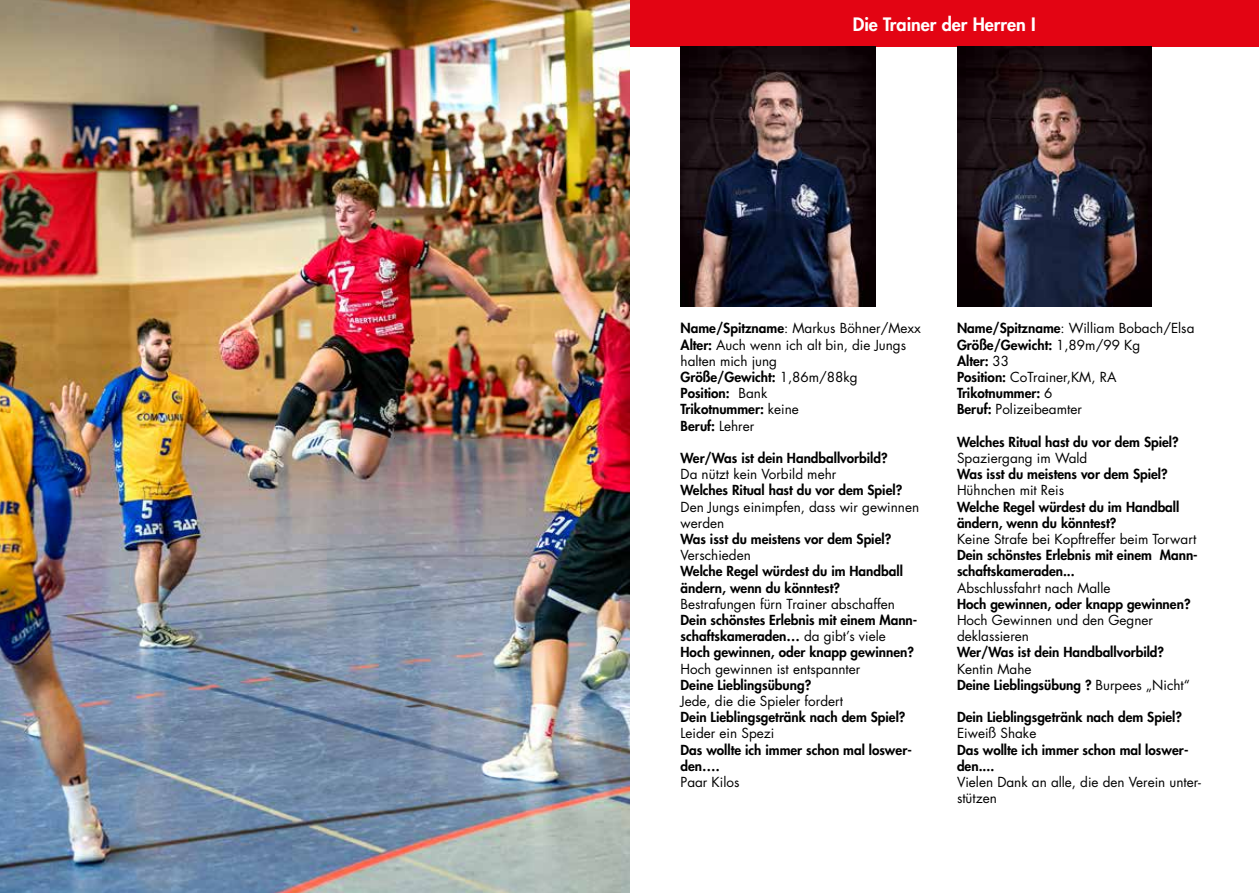
<style>
.page{position:relative;width:1259px;height:893px;background:#fff}
.page>*{position:absolute;margin:0;border:0;box-sizing:border-box;transform-origin:0 0}
.t1{font:800 18px "Futura Std";color:#fff}
.t2{font:800 13.5px/16.2px "Futura Std";color:#000}
.t3{font:13.5px/16.2px "Futura Std";color:#000}
.s1{font-weight:800}
.s2{font-weight:400}
</style>
<div class="page">
<div style="left:629px;top:0;width:630px;height:47px;background:#e30413"></div>
<img style="left:957px;top:47px;width:194px;height:259px">
<img style="left:680px;top:47px;width:195px;height:259px">
<img style="left:0;top:0;width:629px;height:893px">
<h1 class="t1" style="left:853px;top:13px;width:184px">Die Trainer der Herren I</h1>
<p class="t3" style="left:680px;top:320px;width:242px"><span class="s1">Name/Spitzname</span>: Markus Böhner/Mexx<br><span class="s1">Alter:</span> Auch wenn ich alt bin, die Jungs halten mich jung<br><span class="s1">Größe/Gewicht:</span> 1,86m/88kg<br><span class="s1">Position:</span> Bank<br><span class="s1">Trikotnummer:</span> keine<br><span class="s1">Beruf:</span> Lehrer</p>
<p class="t2" style="left:680px;top:450px;width:209px">Wer/Was ist dein Handballvorbild?</p>
<p class="t3" style="left:680px;top:466px;width:157px">Da nützt kein Vorbild mehr</p>
<p class="t2" style="left:680px;top:482px;width:223px">Welches Ritual hast du vor dem Spiel?</p>
<p class="t3" style="left:680px;top:499px;width:240px">Den Jungs einimpfen, dass wir gewinnen werden</p>
<p class="t2" style="left:680px;top:531px;width:212px">Was isst du meistens vor dem Spiel?</p>
<p class="t3" style="left:680px;top:547px;width:72px">Verschieden</p>
<p class="t2" style="left:680px;top:563px;width:224px">Welche Regel würdest du im Handball ändern, wenn du könntest?</p>
<p class="t3" style="left:680px;top:596px;width:216px">Bestrafungen fürn Trainer abschaffen</p>
<p class="t2" style="left:680px;top:612px;width:238px">Dein schönstes Erlebnis mit einem Mann&shy;schaftskameraden… <span class="s2">da gibt’s viele<br></span>Hoch gewinnen, oder knapp gewinnen?</p>
<p class="t3" style="left:680px;top:661px;width:181px">Hoch gewinnen ist entspannter</p>
<p class="t2" style="left:680px;top:677px;width:132px">Deine Lieblingsübung?</p>
<p class="t3" style="left:680px;top:693px;width:164px">Jede, die die Spieler fordert</p>
<p class="t2" style="left:680px;top:709px;width:226px">Dein Lieblingsgetränk nach dem Spiel?</p>
<p class="t3" style="left:680px;top:725px;width:95px">Leider ein Spezi</p>
<p class="t2" style="left:680px;top:741px;width:233px">Das wollte ich immer schon mal loswer&shy;den….</p>
<p class="t3" style="left:680px;top:774px;width:60px">Paar Kilos</p>
<p class="t2" style="left:957px;top:320px;width:239px">Name/Spitzname<span class="s2">: William Bobach/Elsa<br></span>Größe/Gewicht: <span class="s2">1,89m/99 Kg<br></span>Alter: <span class="s2">33<br></span>Position: <span class="s2">CoTrainer,KM, RA<br></span>Trikotnummer: <span class="s2">6<br></span>Beruf: <span class="s2">Polizeibeamter</span></p>
<p class="t2" style="left:957px;top:434px;width:223px">Welches Ritual hast du vor dem Spiel?</p>
<p class="t3" style="left:957px;top:450px;width:132px">Spaziergang im Wald</p>
<p class="t2" style="left:957px;top:466px;width:212px">Was isst du meistens vor dem Spiel?</p>
<p class="t3" style="left:957px;top:482px;width:109px">Hühnchen mit Reis</p>
<p class="t2" style="left:957px;top:498px;width:224px">Welche Regel würdest du im Handball ändern, wenn du könntest?</p>
<p class="t3" style="left:957px;top:531px;width:241px">Keine Strafe bei Kopftreffer beim Torwart</p>
<p class="t2" style="left:957px;top:547px;width:242px">Dein schönstes Erlebnis mit einem Mann&shy;schaftskameraden...</p>
<p class="t3" style="left:957px;top:580px;width:155px">Abschlussfahrt nach Malle</p>
<p class="t2" style="left:957px;top:596px;width:235px">Hoch gewinnen, oder knapp gewinnen?</p>
<p class="t3" style="left:957px;top:612px;width:197px">Hoch Gewinnen und den Gegner deklassieren</p>
<p class="t2" style="left:957px;top:644px;width:209px">Wer/Was ist dein Handballvorbild?</p>
<p class="t3" style="left:957px;top:661px;width:234px">Kentin Mahe<br><span class="s1">Deine Lieblingsübung ?</span> Burpees „Nicht“</p>
<p class="t2" style="left:957px;top:709px;width:226px">Dein Lieblingsgetränk nach dem Spiel?</p>
<p class="t3" style="left:957px;top:725px;width:81px">Eiweiß Shake</p>
<p class="t2" style="left:957px;top:741px;width:233px">Das wollte ich immer schon mal loswer&shy;den....</p>
<p class="t3" style="left:957px;top:774px;width:245px">Vielen Dank an alle, die den Verein unter&shy;stützen</p>
</div>
